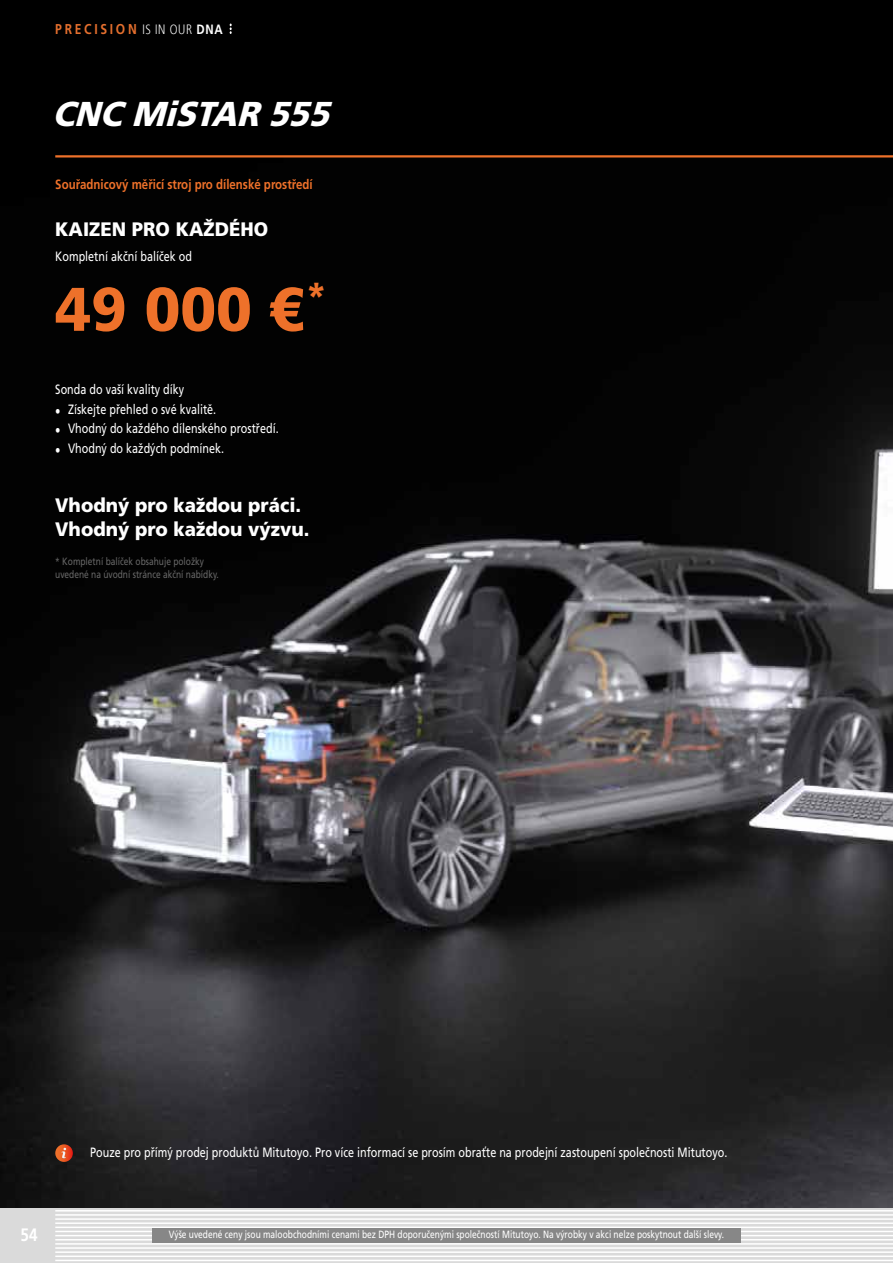
<style>
.page{position:relative;width:893px;height:1263px;background:#fff}
.page>*{position:absolute;margin:0;border:0;box-sizing:border-box;transform-origin:0 0}
.t1{font:900 61.5px "Mitutoyo Frutiger";color:#ee712a}
.t2{font:italic 900 34.5px "Mitutoyo Frutiger";color:#fff}
.t3{font:900 19.5px/23.4px "Mitutoyo Frutiger";color:#fff}
.t4{font:700 18px "Mitutoyo Frutiger";color:#fff}
.t5{font:700 14.25px "Mitutoyo Frutiger";letter-spacing:.19em;color:#e46f2e}
.t6{font:13.5px "Mitutoyo Frutiger";color:#fff}
.t7{font:700 13.5px "Mitutoyo Frutiger";color:#ee712a}
.t8{font:10.5px "Mitutoyo Frutiger";color:#fff}
.t9{font:10.5px/12.6px "Mitutoyo Frutiger";color:#666}
.s1{font-weight:300;font-size:13.5px;color:#fff}
.s2{font-size:13.5px;color:#fff}
</style>
<div class="page">
<div style="left:0;top:1208px;width:55px;height:55px;background:#dadada"></div>
<div style="left:55px;top:1208px;width:838px;height:55px;background:#dadada"></div>
<hr style="left:55px;top:1210px;width:838px;height:1px;background:#fff">
<hr style="left:55px;top:1214px;width:838px;height:2px;background:#fff">
<hr style="left:55px;top:1218px;width:838px;height:2px;background:#fff">
<hr style="left:55px;top:1222px;width:838px;height:2px;background:#fff">
<hr style="left:55px;top:1226px;width:838px;height:2px;background:#fff">
<hr style="left:55px;top:1231px;width:838px;height:1px;background:#fff">
<hr style="left:55px;top:1235px;width:838px;height:1px;background:#fff">
<hr style="left:55px;top:1239px;width:838px;height:1px;background:#fff">
<hr style="left:55px;top:1243px;width:838px;height:1px;background:#fff">
<hr style="left:55px;top:1247px;width:838px;height:2px;background:#fff">
<hr style="left:55px;top:1251px;width:838px;height:2px;background:#fff">
<hr style="left:55px;top:1255px;width:838px;height:2px;background:#fff">
<hr style="left:55px;top:1260px;width:838px;height:1px;background:#fff">
<div style="left:152px;top:1228px;width:589px;height:14px;background:#878787"></div>
<div style="left:0;top:0;width:893px;height:155px;background:#000"></div>
<img style="left:0;top:156px;width:893px;height:1052px">
<hr style="left:55px;top:155px;width:838px;height:2px;background:#ee712a">
<svg style="left:55px;top:1144px;width:18px;height:18px"></svg>
<svg style="left:230px;top:24px;width:2px;height:10px"></svg>
<p class="t5" style="left:55px;top:21px;width:169px">PRECISION <span class="s1">IS IN OUR</span> <span class="s2">DNA</span></p>
<h2 class="t2" style="left:52px;top:93px;width:289px">CNC MiSTAR 555</h2>
<p class="t7" style="left:55px;top:176px;width:259px">Souřadnicový měřicí stroj pro dílenské prostředí</p>
<h3 class="t3" style="left:55px;top:217px;width:215px">KAIZEN PRO KAŽDÉHO</h3>
<p class="t6" style="left:55px;top:248px;width:138px">Kompletní akční balíček od</p>
<h1 class="t1" style="left:55px;top:272px;width:273px">49 000 €<sup>*</sup></h1>
<p class="t6" style="left:55px;top:381px;width:131px">Sonda do vaší kvality díky</p>
<p class="t6" style="left:55px;top:401px;width:163px">• Získejte přehled o své kvalitě.</p>
<p class="t6" style="left:55px;top:420px;width:225px">• Vhodný do každého dílenského prostředí.</p>
<p class="t6" style="left:55px;top:440px;width:170px">• Vhodný do každých podmínek.</p>
<h3 class="t3" style="left:55px;top:494px;width:256px">Vhodný pro každou práci.<br>Vhodný pro každou výzvu.</h3>
<p class="t9" style="left:55px;top:555px;width:165px">* Kompletní balíček obsahuje položky uvedené na úvodní stránce akční nabídky.</p>
<p class="t6" style="left:90px;top:1144px;width:639px">Pouze pro přímý prodej produktů Mitutoyo. Pro více informací se prosím obraťte na prodejní zastoupení společnosti Mitutoyo.</p>
<h3 class="t4" style="left:21px;top:1224px;width:19px">54</h3>
<p class="t8" style="left:169px;top:1228px;width:557px">Výše uvedené ceny jsou maloobchodními cenami bez DPH doporučenými společností Mitutoyo. Na výrobky v akci nelze poskytnout další slevy.</p>
</div>
